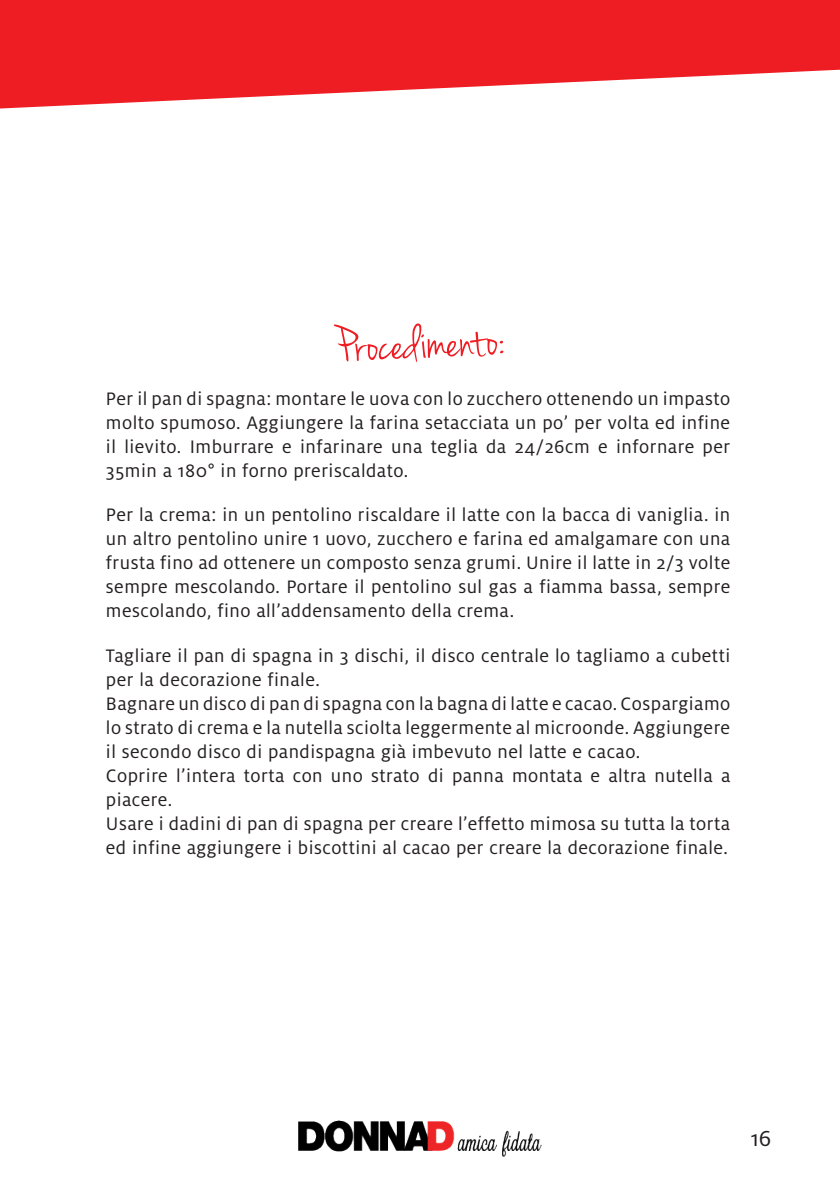
<style>
.page{position:relative;width:840px;height:1191px;background:#fff}
.page>*{position:absolute;margin:0;border:0;box-sizing:border-box;transform-origin:0 0}
.t1{font:53.2px "Jenna Sue";color:#ee1d23}
.t2{font:24px "Henkel Milo";color:#231f20}
.t3{font:20px/24px "Henkel Milo";letter-spacing:.025em;color:#231f20;text-align:justify}
</style>
<div class="page">
<svg style="left:0;top:0;width:839px;height:108px;fill:#ee1d23"></svg>
<img style="left:298px;top:1120px;width:243px;height:36px">
<h1 class="t1" style="left:334px;top:315px;width:170px;rotate:-2deg">Procedimento:</h1>
<p class="t3" style="left:106px;top:387px;width:625px">Per il pan di spagna: montare le uova con lo zucchero ottenendo un impasto molto spumoso. Aggiungere la farina setacciata un po’ per volta ed infine il lievito. Imburrare e infarinare una teglia da 24/26cm e infornare per 35min a 180° in forno preriscaldato.</p>
<p class="t3" style="left:106px;top:503px;width:625px">Per la crema: in un pentolino riscaldare il latte con la bacca di vaniglia. in un altro pentolino unire 1 uovo, zucchero e farina ed amalgamare con una frusta fino ad ottenere un composto senza grumi. Unire il latte in 2/3 volte sempre mescolando. Portare il pentolino sul gas a fiamma bassa, sempre mescolando, fino all’addensamento della crema.</p>
<p class="t3" style="left:106px;top:643px;width:625px;text-align:left">Tagliare il pan di spagna in 3 dischi, il disco centrale lo tagliamo a cubetti per la decorazione finale.<br>Bagnare un disco di pan di spagna con la bagna di latte e cacao. Cospargiamo lo strato di crema e la nutella sciolta leggermente al microonde. Aggiungere il secondo disco di pandispagna già imbevuto nel latte e cacao.<br>Coprire l’intera torta con uno strato di panna montata e altra nutella a piacere.<br>Usare i dadini di pan di spagna per creare l’effetto mimosa su tutta la torta ed infine aggiungere i biscottini al cacao per creare la decorazione finale.</p>
<p class="t2" style="left:750px;top:1125px;width:22px">16</p>
</div>
